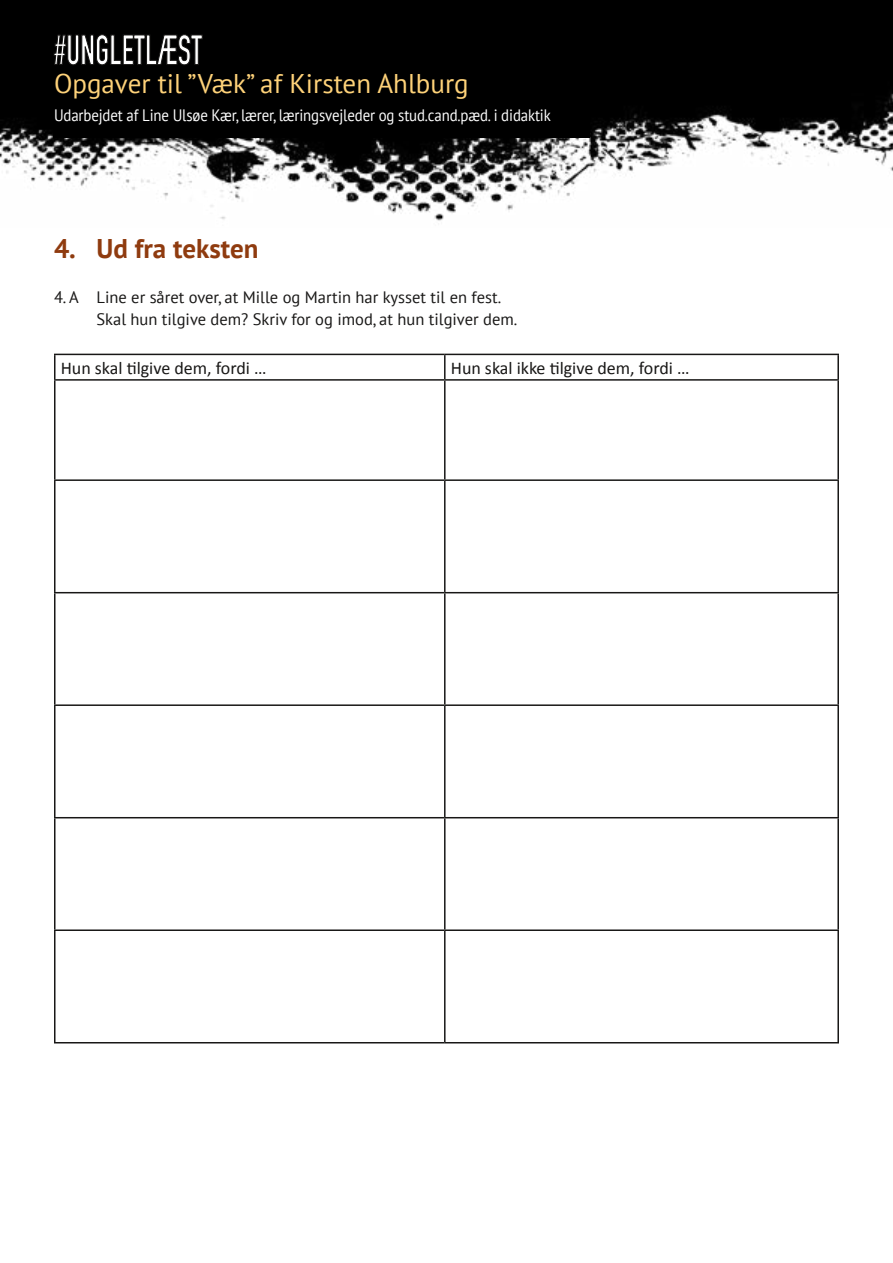
<style>
.page{position:relative;width:893px;height:1263px;background:#fff}
.page>*{position:absolute;margin:0;border:0;box-sizing:border-box;transform-origin:0 0}
.t1{font:27px "PT Sans";color:#fed279}
.t2{font:700 27px "PT Sans";color:#8f3b0f}
.t3{font:18px "Calibri";color:#181716}
.t4{font:16.5px/22.5px "PT Sans";color:#181716}
.t5{font:16.5px "PT Sans";letter-spacing:-.01em;color:#fff;scale:.9 1}
</style>
<div class="page">
<img style="left:0;top:0;width:893px;height:221px">
<div style="left:53px;top:49px;width:536px;height:89px;background:#000"></div>
<svg style="left:54px;top:34px;width:149px;height:31px"></svg>
<hr style="left:54px;top:354px;width:391px;height:1px;background:#181716">
<hr style="left:54px;top:355px;width:2px;height:24px;background:#181716">
<hr style="left:445px;top:354px;width:394px;height:1px;background:#181716">
<hr style="left:444px;top:355px;width:2px;height:24px;background:#181716">
<hr style="left:837px;top:355px;width:2px;height:24px;background:#181716">
<hr style="left:54px;top:379px;width:391px;height:2px;background:#181716">
<hr style="left:54px;top:381px;width:2px;height:98px;background:#181716">
<hr style="left:445px;top:379px;width:394px;height:2px;background:#181716">
<hr style="left:444px;top:381px;width:2px;height:98px;background:#181716">
<hr style="left:837px;top:381px;width:2px;height:98px;background:#181716">
<hr style="left:54px;top:479px;width:391px;height:2px;background:#181716">
<hr style="left:54px;top:481px;width:2px;height:111px;background:#181716">
<hr style="left:445px;top:479px;width:394px;height:2px;background:#181716">
<hr style="left:444px;top:481px;width:2px;height:111px;background:#181716">
<hr style="left:837px;top:481px;width:2px;height:111px;background:#181716">
<hr style="left:54px;top:592px;width:391px;height:1px;background:#181716">
<hr style="left:54px;top:593px;width:2px;height:111px;background:#181716">
<hr style="left:445px;top:592px;width:394px;height:1px;background:#181716">
<hr style="left:444px;top:593px;width:2px;height:111px;background:#181716">
<hr style="left:837px;top:593px;width:2px;height:111px;background:#181716">
<hr style="left:54px;top:704px;width:391px;height:2px;background:#181716">
<hr style="left:54px;top:706px;width:2px;height:111px;background:#181716">
<hr style="left:445px;top:704px;width:394px;height:2px;background:#181716">
<hr style="left:444px;top:706px;width:2px;height:111px;background:#181716">
<hr style="left:837px;top:706px;width:2px;height:111px;background:#181716">
<hr style="left:54px;top:817px;width:391px;height:1px;background:#181716">
<hr style="left:54px;top:818px;width:2px;height:111px;background:#181716">
<hr style="left:445px;top:817px;width:394px;height:1px;background:#181716">
<hr style="left:444px;top:818px;width:2px;height:111px;background:#181716">
<hr style="left:837px;top:818px;width:2px;height:111px;background:#181716">
<hr style="left:54px;top:929px;width:391px;height:2px;background:#181716">
<hr style="left:54px;top:931px;width:2px;height:111px;background:#181716">
<hr style="left:445px;top:929px;width:394px;height:2px;background:#181716">
<hr style="left:444px;top:931px;width:2px;height:111px;background:#181716">
<hr style="left:837px;top:931px;width:2px;height:111px;background:#181716">
<hr style="left:54px;top:1042px;width:391px;height:1px;background:#181716">
<hr style="left:445px;top:1042px;width:394px;height:1px;background:#181716">
<h1 class="t1" style="left:54px;top:66px;width:416px">Opgaver til ”Væk” af Kirsten Ahlburg</h1>
<p class="t5" style="left:54px;top:104px;width:554px">Udarbejdet af Line Ulsøe Kær, lærer, læringsvejleder og stud.cand.pæd. i didaktik</p>
<h1 class="t2" style="left:54px;top:230px;width:206px">4. Ud fra teksten</h1>
<p class="t4" style="left:97px;top:285px;width:422px;text-indent:-43px">4. A Line er såret over, at Mille og Martin har kysset til en fest.<br>Skal hun tilgive dem? Skriv for og imod, at hun tilgiver dem.</p>
<p class="t3" style="left:61px;top:355px;width:207px">Hun skal tilgive dem, fordi …</p>
<p class="t3" style="left:451px;top:355px;width:240px">Hun skal ikke tilgive dem, fordi …</p>
</div>
